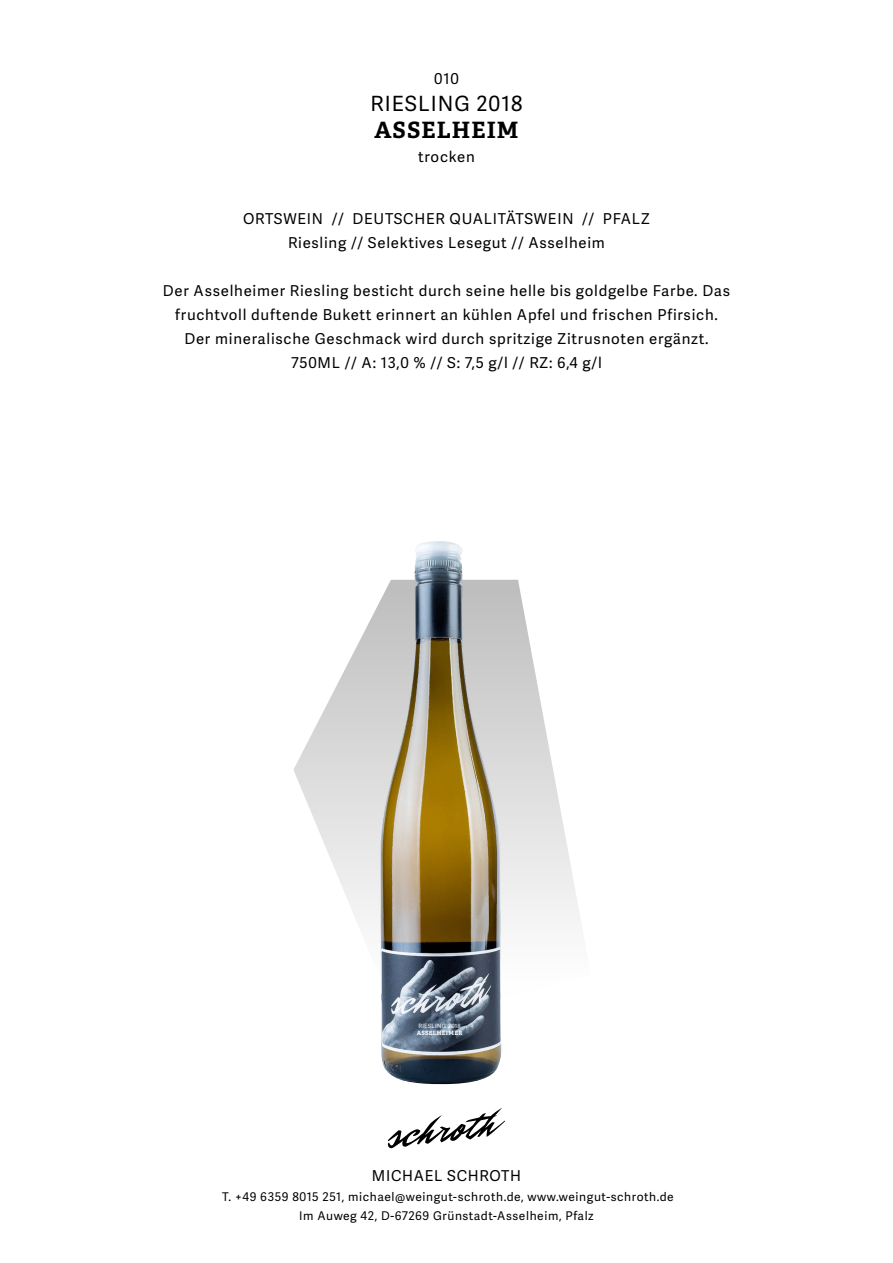
<style>
.page{position:relative;width:893px;height:1263px;background:#fff}
.page>*{position:absolute;margin:0;border:0;box-sizing:border-box;transform-origin:0 0}
.t1{font:700 22.5px "Adelle";letter-spacing:.05em;color:#000}
.t2{font:21px "Adelle Sans";letter-spacing:.05em;color:#000}
.t3{font:15px/24px "Adelle Sans";letter-spacing:.05em;color:#000}
.t4{font:12px/19.5px "Adelle Sans";letter-spacing:.05em;color:#000;text-align:center}
.t5{font:5.85px "Adelle Sans";letter-spacing:.05em;color:#fff}
.t6{font:700 5.85px "Adelle";color:#fff}
</style>
<div class="page">
<svg style="left:388px;top:1108px;width:117px;height:40px"></svg>
<svg style="left:293px;top:580px;width:288px;height:344px"></svg>
<img style="left:380px;top:541px;width:123px;height:543px">
<p class="t3" style="left:434px;top:66px;width:26px">010</p>
<h2 class="t2" style="left:371px;top:89px;width:153px">RIESLING 2018</h2>
<h1 class="t1" style="left:374px;top:116px;width:146px">ASSELHEIM</h1>
<p class="t3" style="left:418px;top:144px;width:58px">trocken</p>
<p class="t3" style="left:243px;top:206px;width:63px">Ortswein</p>
<p class="t3" style="left:332px;top:206px;width:225px">// Deutscher Qualitätswein</p>
<p class="t3" style="left:288px;top:206px;width:363px;text-indent:294px">// Pfalz<br>Riesling // Selektives Lesegut // Asselheim</p>
<p class="t3" style="left:163px;top:278px;width:569px;text-align:center">Der Asselheimer Riesling besticht durch seine helle bis goldgelbe Farbe. Das fruchtvoll duftende Bukett erinnert an kühlen Apfel und frischen Pfirsich.<br>Der mineralische Geschmack wird durch spritzige Zitrusnoten ergänzt.<br>750ML // A: 13,0 % // S: 7,5 g/l // RZ: 6,4 g/l</p>
<p class="t5" style="left:418px;top:1022px;width:9px">Riesling</p>
<p class="t5" style="left:448px;top:1022px;width:14px">2018</p>
<p class="t6" style="left:417px;top:1029px;width:10px">ASSELHEIME</p>
<p class="t6" style="left:458px;top:1029px;width:6px">R</p>
<p class="t3" style="left:372px;top:1163px;width:31px">MICHA</p>
<p class="t3" style="left:425px;top:1163px;width:87px">EL SCH ROTH</p>
<p class="t4" style="left:222px;top:1186px;width:453px">T. +49 6359 8015 251, michael@weingut-schroth.de, www.weingut-schroth.de<br>Im Auweg 42, D-67269 Grünstadt-Asselheim, Pfalz</p>
</div>
